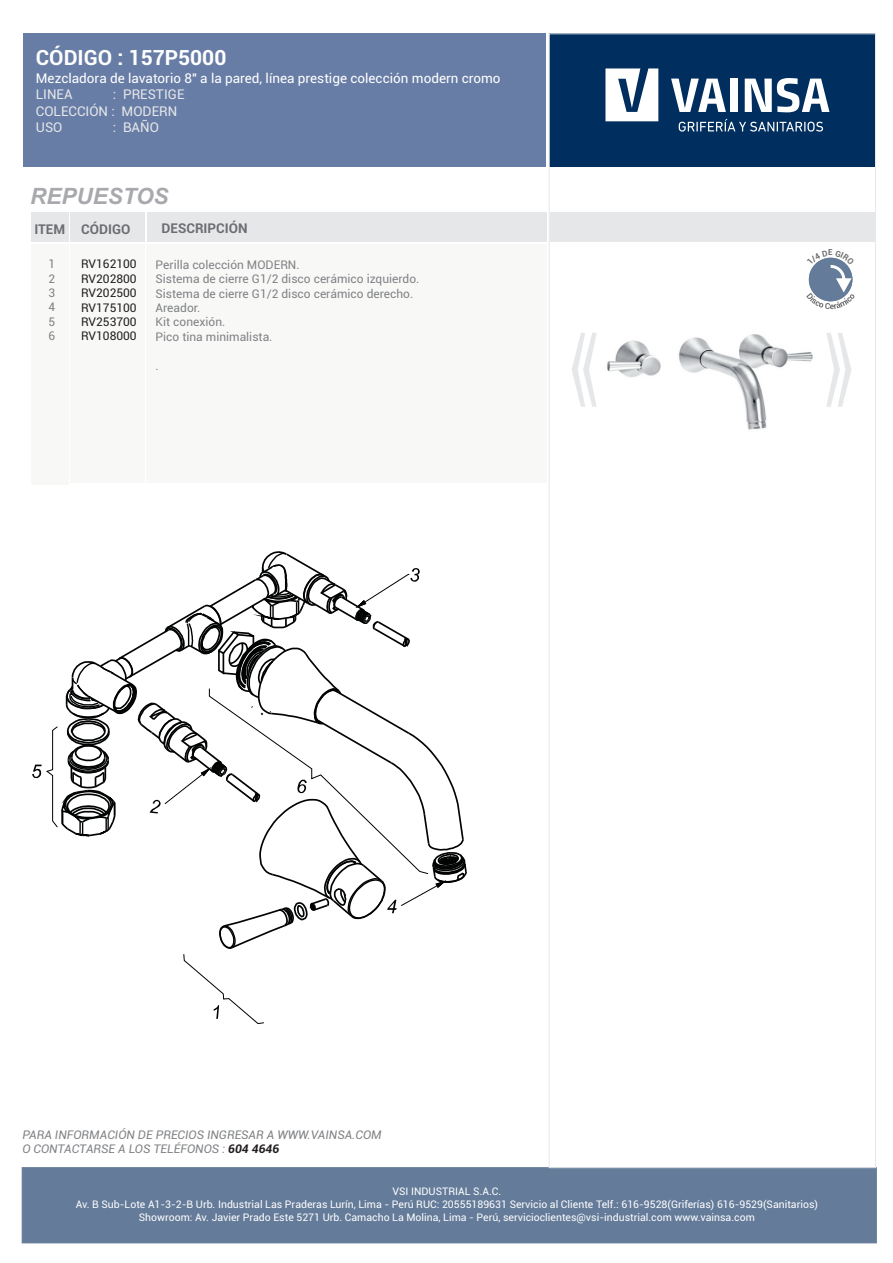
<style>
.page{position:relative;width:893px;height:1263px;background:#fff}
.page>*{position:absolute;margin:0;border:0;box-sizing:border-box;transform-origin:0 0}
.t1{font:166.2px "Arial";color:#e6e7e9;scale:.36 1}
.t2{font:italic 700 22.5px "Arial";color:#a8a9ad}
.t3{font:700 21px "Roboto";color:#fff}
.t4{font:13.5px "Roboto";color:#fff}
.t5{font:13.5px/16.2px "Roboto";color:#e6e7e9}
.t6{font:700 13.5px "Roboto";color:#6c6d70}
.t7{font:12px/14.4px "Roboto";color:#808285;text-align:justify}
.t8{font:italic 12px/14.4px "Roboto";color:#808285}
.t9{font:12px/14.4px "Roboto";color:#231f20;text-align:justify}
.t10{font:10.5px/12.6px "Roboto";color:#fff;text-align:center}
.s1{font-weight:700;color:#231f20}
</style>
<div class="page">
<div style="left:147px;top:213px;width:400px;height:29px;background:#e6e7e9"></div>
<div style="left:71px;top:213px;width:74px;height:29px;background:#e6e7e9"></div>
<div style="left:32px;top:213px;width:37px;height:29px;background:#e6e7e9"></div>
<div style="left:146px;top:244px;width:401px;height:238px;background:#f8f8f7"></div>
<div style="left:549px;top:34px;width:326px;height:133px;background:#002e5e"></div>
<svg style="left:605px;top:68px;width:53px;height:53px"></svg>
<svg style="left:671px;top:79px;width:55px;height:33px"></svg>
<div style="left:730px;top:79px;width:8px;height:33px;background:#fff"></div>
<svg style="left:745px;top:78px;width:84px;height:34px"></svg>
<svg style="left:679px;top:119px;width:144px;height:13px"></svg>
<div style="left:23px;top:34px;width:522px;height:133px;background:#687da6"></div>
<div style="left:70px;top:244px;width:75px;height:239px;background:#f8f8f7"></div>
<div style="left:32px;top:244px;width:37px;height:241px;background:#f8f8f7"></div>
<div style="left:22px;top:1167px;width:855px;height:76px;background:#647b99"></div>
<div style="left:550px;top:213px;width:325px;height:29px;background:#e6e7e9"></div>
<img style="left:607px;top:334px;width:206px;height:96px">
<svg style="left:32px;top:551px;width:435px;height:473px"></svg>
<svg style="left:806px;top:257px;width:48px;height:52px"></svg>
<h3 class="t3" style="left:36px;top:49px;width:192px">CÓDIGO : 157P5000</h3>
<p class="t4" style="left:36px;top:73px;width:466px">Mezcladora de lavatorio 8" a la pared, línea prestige colección modern cromo</p>
<p class="t5" style="left:36px;top:88px;width:38px">LINEA</p>
<p class="t5" style="left:36px;top:88px;width:150px;text-indent:77px">: PRESTIGE<br>COLECCIÓN : MODERN<br>USO</p>
<p class="t5" style="left:113px;top:120px;width:47px">: BAÑO</p>
<h2 class="t2" style="left:30px;top:187px;width:140px">REPUESTOS</h2>
<p class="t6" style="left:34px;top:223px;width:97px">ITEM CÓDIGO</p>
<p class="t6" style="left:162px;top:223px;width:87px">DESCRIPCIÓN</p>
<p class="t7" style="left:49px;top:258px;width:8px">1<br>2<br>3<br>4<br>5<br>6</p>
<p class="t7" style="left:156px;top:258px;width:145px">Perilla colección MODERN.</p>
<p class="t7" style="left:156px;top:273px;width:265px;text-align:left">Sistema de cierre G1/2 disco cerámico izquierdo.<br>Sistema de cierre G1/2 disco cerámico derecho.<br>Areador.<br>Kit conexión.<br>Pico tina minimalista.</p>
<p class="t7" style="left:156px;top:359px;width:5px">.</p>
<p class="t9" style="left:81px;top:258px;width:57px">RV162100<br>RV202800<br>RV202500<br>RV175100<br>RV253700<br>RV108000</p>
<h1 class="t1" style="left:822px;top:292px;width:94px">»</h1>
<p class="t8" style="left:22px;top:1128px;width:361px">PARA INFORMACIÓN DE PRECIOS INGRESAR A WWW.VAINSA.COM<br>O CONTACTARSE A LOS TELÉFONOS : <span class="s1">604 4646</span></p>
<p class="t10" style="left:76px;top:1186px;width:744px">VSI INDUSTRIAL S.A.C.<br>Av. B Sub-Lote A1-3-2-B Urb. Industrial Las Praderas Lurín, Lima - Perú RUC: 20555189631 Servicio al Cliente Telf.: 616-9528(Griferías) 616-9529(Sanitarios)<br>Showroom: Av. Javier Prado Este 5271 Urb. Camacho La Molina, Lima - Perú, servicioclientes@vsi-industrial.com www.vainsa.com</p>
</div>
